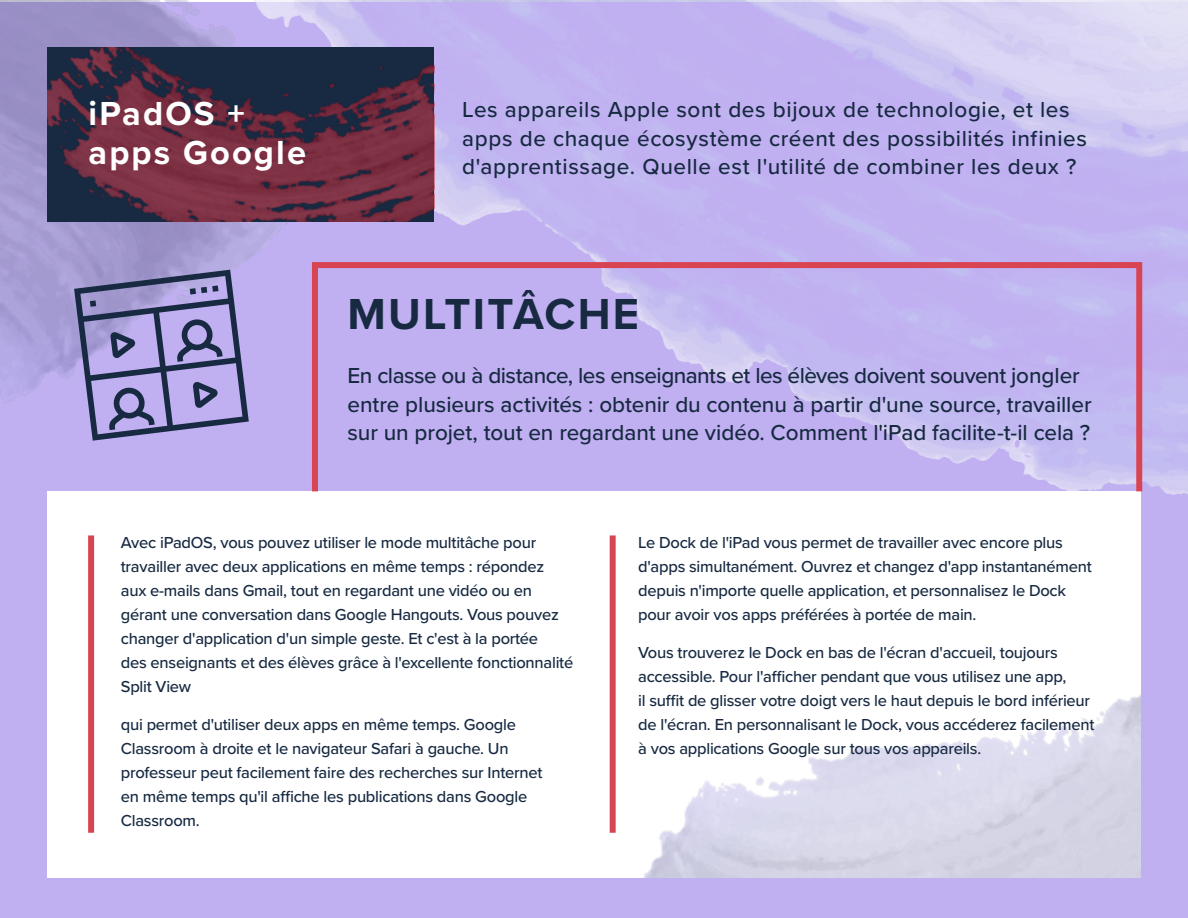
<style>
.page{position:relative;width:1188px;height:918px;background:#fff}
.page>*{position:absolute;margin:0;border:0;box-sizing:border-box;transform-origin:0 0}
.t1{font:700 45px "Proxima Nova";letter-spacing:.05em;color:#172a42}
.t2{font:700 34.5px/39px "Proxima Nova";letter-spacing:.06em;color:#fff}
.t3{font:500 22.5px/28.5px "Proxima Nova";color:#172a42}
.t4{font:500 22.5px/28.5px "Proxima Nova";letter-spacing:.025em;color:#172a42}
.t5{font:500 16.5px/24px "Proxima Nova";letter-spacing:-.015em;color:#172a42}
</style>
<div class="page">
<div style="left:0;top:2px;width:1188px;height:916px;background:#c1b0f1"></div>
<img style="left:0;top:0;width:227px;height:402px">
<img style="left:227px;top:0;width:961px;height:495px">
<img style="left:47px;top:47px;width:387px;height:174px">
<div style="left:47px;top:491px;width:1094px;height:387px;background:#fff"></div>
<img style="left:609px;top:535px;width:532px;height:343px">
<div style="left:88px;top:535px;width:6px;height:298px;background:#d94453"></div>
<div style="left:610px;top:535px;width:6px;height:298px;background:#d94453"></div>
<svg style="left:74px;top:270px;width:175px;height:171px"></svg>
<div style="left:312px;top:262px;width:830px;height:232px;border:6px solid #d94453"></div>
<p class="t2" style="left:89px;top:94px;width:219px">iPadOS + apps Google</p>
<p class="t4" style="left:462px;top:94px;width:626px">Les appareils Apple sont des bijoux de technologie, et les apps de chaque écosystème créent des possibilités infinies d'apprentissage. Quelle est l'utilité de combiner les deux ?</p>
<p class="t1" style="left:347px;top:280px;width:293px">MULTITÂCHE</p>
<p class="t3" style="left:347px;top:361px;width:746px">En classe ou à distance, les enseignants et les élèves doivent souvent jongler entre plusieurs activités : obtenir du contenu à partir d'une source, travailler sur un projet, tout en regardant une vidéo. Comment l'iPad facilite-t-il cela ?</p>
<p class="t5" style="left:121px;top:530px;width:454px">Avec iPadOS, vous pouvez utiliser le mode multitâche pour travailler avec deux applications en même temps : répondez aux e-mails dans Gmail, tout en regardant une vidéo ou en gérant une conversation dans Google Hangouts. Vous pouvez changer d'application d'un simple geste. Et c'est à la portée<br>des enseignants et des élèves grâce à l'excellente fonctionnalité Split View</p>
<p class="t5" style="left:121px;top:712px;width:423px">qui permet d'utiliser deux apps en même temps. Google Classroom à droite et le navigateur Safari à gauche. Un professeur peut facilement faire des recherches sur Internet en même temps qu'il affiche les publications dans Google Classroom.</p>
<p class="t5" style="left:638px;top:530px;width:455px">Le Dock de l'iPad vous permet de travailler avec encore plus d'apps simultanément. Ouvrez et changez d'app instantanément depuis n'importe quelle application, et personnalisez le Dock pour avoir vos apps préférées à portée de main.</p>
<p class="t5" style="left:638px;top:640px;width:458px">Vous trouverez le Dock en bas de l'écran d'accueil, toujours accessible. Pour l'afficher pendant que vous utilisez une app,<br>il suffit de glisser votre doigt vers le haut depuis le bord inférieur de l'écran. En personnalisant le Dock, vous accéderez facilement à vos applications Google sur tous vos appareils.</p>
</div>
